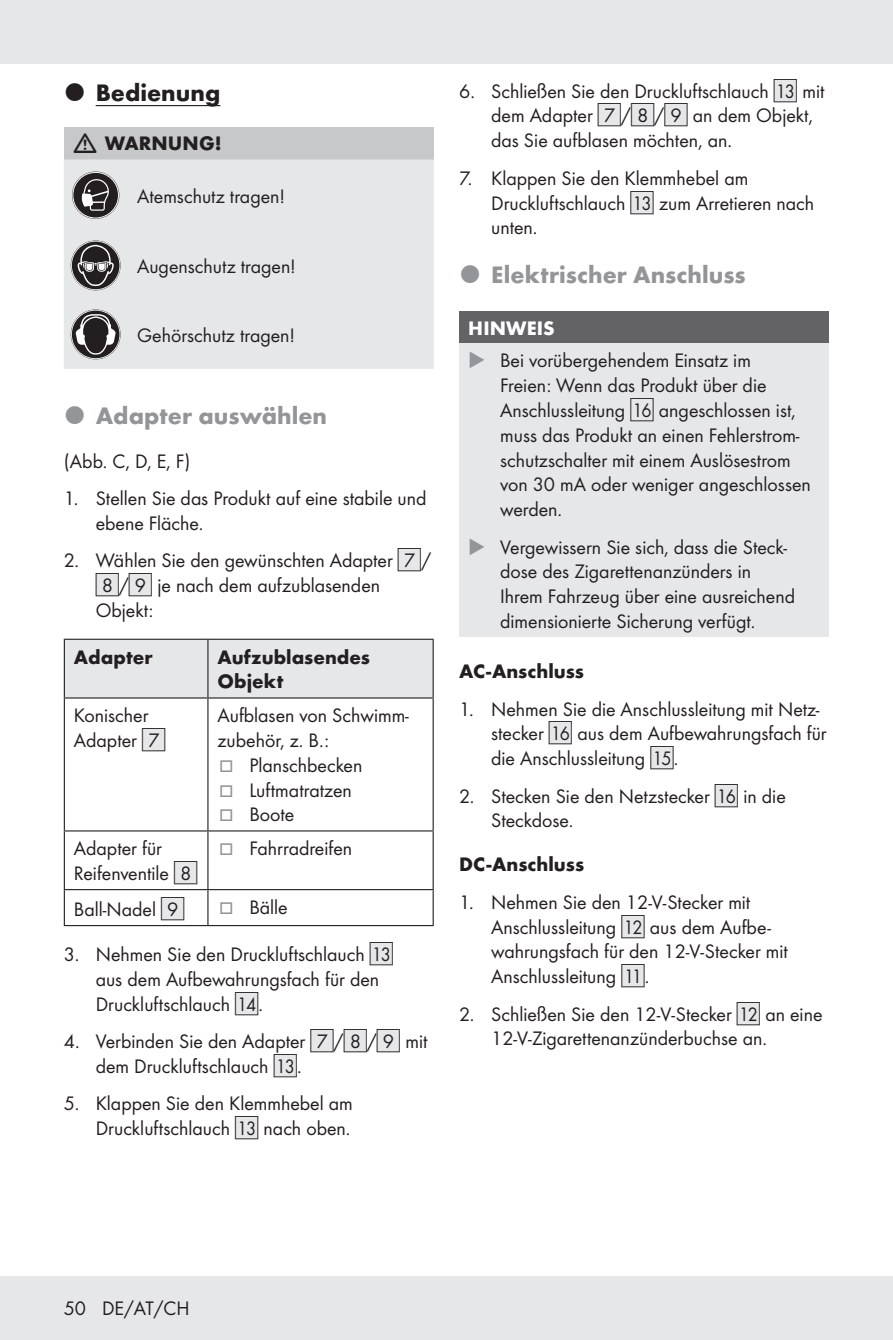
<style>
.page{position:relative;width:893px;height:1340px;background:#fff}
.page>*{position:absolute;margin:0;border:0;box-sizing:border-box;transform-origin:0 0}
.t1{font:700 24.75px "Futura";color:#939598}
.t2{font:700 24.75px "Futura";color:#231f20}
.Body{font:20.25px/24.8px "Futura Boo";color:#231f20}
.Headline__Table{font:700 20.25px/24.8px "Futura";color:#231f20}
.Body__Table{font:20.25px "Futura Boo";color:#231f20}
.Headline-03_SB{font:700 20.25px "Futura";color:#231f20}
.Body_SB{font:20.25px "Futura Boo";color:#231f20}
.Note_Heading{font:700 20.25px "Futura";color:#fff}
.s1{font-family:"IMP Lidl Num Box";font-size:17.78px;color:#e6e7e9}
.s2{font-family:"IMP Lidl Num Box";font-size:17.78px}
.s3{color:#939598}
</style>
<div class="page">
<div style="left:0;top:1276px;width:893px;height:63px;background:#e6e7e9"></div>
<div style="left:0;top:0;width:893px;height:64px;background:#e6e7e9"></div>
<hr style="left:96px;top:105px;width:124px;height:1px;background:#231f20">
<div style="left:64px;top:127px;width:370px;height:32px;background:#c7c8ca"></div>
<div style="left:64px;top:159px;width:370px;height:210px;background:#e6e7e9"></div>
<svg style="left:72px;top:171px;width:47px;height:48px;background:#757274"></svg>
<svg style="left:71px;top:241px;width:49px;height:49px;background:#716f70"></svg>
<svg style="left:71px;top:310px;width:49px;height:49px;background:#777576"></svg>
<div style="left:65px;top:640px;width:368px;height:57px;background:#e6e7e9"></div>
<hr style="left:208px;top:638px;width:226px;height:2px;background:#231f20">
<hr style="left:433px;top:640px;width:1px;height:57px;background:#231f20">
<hr style="left:64px;top:697px;width:144px;height:1px;background:#231f20">
<hr style="left:208px;top:697px;width:226px;height:1px;background:#231f20">
<hr style="left:433px;top:698px;width:1px;height:132px;background:#231f20">
<hr style="left:64px;top:830px;width:144px;height:1px;background:#231f20">
<hr style="left:208px;top:830px;width:226px;height:1px;background:#231f20">
<hr style="left:433px;top:831px;width:1px;height:58px;background:#231f20">
<hr style="left:208px;top:889px;width:226px;height:1px;background:#231f20">
<hr style="left:433px;top:890px;width:1px;height:35px;background:#231f20">
<hr style="left:208px;top:925px;width:226px;height:1px;background:#231f20">
<hr style="left:64px;top:889px;width:144px;height:1px;background:#231f20">
<hr style="left:64px;top:638px;width:144px;height:2px;background:#231f20">
<hr style="left:64px;top:640px;width:1px;height:57px;background:#231f20">
<hr style="left:207px;top:640px;width:1px;height:57px;background:#231f20">
<hr style="left:64px;top:698px;width:1px;height:132px;background:#231f20">
<hr style="left:207px;top:698px;width:1px;height:132px;background:#231f20">
<hr style="left:64px;top:831px;width:1px;height:58px;background:#231f20">
<hr style="left:207px;top:831px;width:1px;height:58px;background:#231f20">
<hr style="left:64px;top:890px;width:1px;height:35px;background:#231f20">
<hr style="left:207px;top:890px;width:1px;height:35px;background:#231f20">
<hr style="left:64px;top:925px;width:144px;height:1px;background:#231f20">
<div style="left:459px;top:311px;width:370px;height:33px;background:#636366"></div>
<div style="left:459px;top:344px;width:370px;height:293px;background:#e6e7e9"></div>
<p class="t2" style="left:96px;top:75px;width:126px">Bedienung</p>
<p class="Headline__Table" style="left:105px;top:130px;width:118px">WARNUNG!</p>
<p class="Body__Table" style="left:137px;top:182px;width:149px">Atemschutz tragen!</p>
<p class="Body__Table" style="left:137px;top:252px;width:160px">Augenschutz tragen!</p>
<p class="Body" style="left:137px;top:321px;width:159px">Gehörschutz tragen!</p>
<p class="t1" style="left:96px;top:397px;width:233px">Adapter auswählen</p>
<p class="Body_SB" style="left:64px;top:447px;width:128px">(Abb. C, D, E, F)</p>
<p class="Body" style="left:96px;top:485px;width:332px;text-indent:-32px">1. Stellen Sie das Produkt auf eine stabile und ebene Fläche.</p>
<p class="Body" style="left:96px;top:547px;width:337px;text-indent:-32px">2. Wählen Sie den gewünschten Adapter <span class="s1">[</span><span class="s2">7]</span>/ <span class="s1">[</span><span class="s2">8]</span>/<span class="s1">[</span><span class="s2">9]</span> je nach dem aufzublasenden<br>Objekt:</p>
<p class="Headline__Table" style="left:74px;top:643px;width:80px">Adapter</p>
<p class="Headline__Table" style="left:217px;top:643px;width:154px">Aufzublasendes<br>Objekt</p>
<p class="Body" style="left:74px;top:702px;width:93px">Konischer<br>Adapter <span class="s1">[</span><span class="s2">7]</span></p>
<p class="Body" style="left:217px;top:702px;width:193px">Aufblasen von Schwimm&shy;zubehör, z. B. :</p>
<p class="Body" style="left:219px;top:751px;width:145px"><span class="s3">□</span> Planschbecken</p>
<p class="Body" style="left:219px;top:776px;width:134px"><span class="s3">□</span> Luftmatratzen</p>
<p class="Body" style="left:219px;top:801px;width:77px"><span class="s3">□</span> Boote</p>
<p class="Body" style="left:74px;top:835px;width:125px">Adapter für<br>Reifenventile <span class="s1">[</span><span class="s2">8]</span></p>
<p class="Body" style="left:219px;top:835px;width:135px"><span class="s3">□</span> Fahrradreifen</p>
<p class="Body" style="left:74px;top:895px;width:112px">Ball-Nadel <span class="s1">[</span><span class="s2">9]</span></p>
<p class="Body" style="left:219px;top:893px;width:70px"><span class="s3">□</span> Bälle</p>
<p class="Body" style="left:96px;top:940px;width:299px;text-indent:-32px">3. Nehmen Sie den Druckluftschlauch <span class="s1">[</span><span class="s2">13] </span>aus dem Aufbewahrungsfach für den<br>Druckluftschlauch <span class="s1">[</span><span class="s2">14]</span>.</p>
<p class="Body" style="left:96px;top:1027px;width:333px;text-indent:-32px">4. Verbinden Sie den Adapter <span class="s1">[</span><span class="s2">7]</span>/<span class="s1">[</span><span class="s2">8]</span>/<span class="s1">[</span><span class="s2">9]</span> mit dem Druckluftschlauch <span class="s1">[</span><span class="s2">13]</span>.</p>
<p class="Body" style="left:64px;top:1090px;width:291px;text-align:right">5. Klappen Sie den Klemmhebel am<br>Druckluftschlauch <span class="s1">[</span><span class="s2">13]</span> nach oben.</p>
<p class="Body" style="left:491px;top:77px;width:335px;text-indent:-32px">6. Schließen Sie den Druckluftschlauch <span class="s1">[</span><span class="s2">13]</span> mit dem Adapter <span class="s1">[</span><span class="s2">7]</span>/<span class="s1">[</span><span class="s2">8]</span>/<span class="s1">[</span><span class="s2">9]</span> an dem Objekt, das Sie aufblasen möchten, an.</p>
<p class="Body" style="left:491px;top:165px;width:325px;text-indent:-32px">7. Klappen Sie den Klemmhebel am<br>Druckluftschlauch <span class="s1">[</span><span class="s2">13]</span> zum Arretieren nach unten.</p>
<p class="t1" style="left:491px;top:256px;width:256px">Elektrischer Anschluss</p>
<p class="Note_Heading" style="left:468px;top:313px;width:88px">HINWEIS</p>
<p class="Body" style="left:500px;top:347px;width:312px;text-indent:-32px"><span class="s3">◆</span> Bei vorübergehendem Einsatz im<br>Freien: Wenn das Produkt über die Anschlussleitung <span class="s1">[</span><span class="s2">16]</span> angeschlossen ist, muss das Produkt an einen Fehlerstrom&shy;schutzschalter mit einem Auslösestrom von 30 mA oder weniger angeschlossen werden.</p>
<p class="Body" style="left:500px;top:533px;width:296px;text-indent:-32px"><span class="s3">◆</span> Vergewissern Sie sich, dass die Steck&shy;dose des Zigarettenanzünders in Ihrem Fahrzeug über eine ausreichend dimensionierte Sicherung verfügt.</p>
<p class="Headline-03_SB" style="left:459px;top:656px;width:126px">AC-Anschluss</p>
<p class="Body" style="left:491px;top:695px;width:337px;text-indent:-32px">1. Nehmen Sie die Anschlussleitung mit Netz&shy;stecker <span class="s1">[</span><span class="s2">16]</span> aus dem Aufbewahrungsfach für die Anschlussleitung <span class="s1">[</span><span class="s2">15]</span>.</p>
<p class="Body" style="left:491px;top:782px;width:296px;text-indent:-32px">2. Stecken Sie den Netzstecker <span class="s1">[</span><span class="s2">16]</span> in die<br>Steckdose.</p>
<p class="Headline-03_SB" style="left:459px;top:849px;width:126px">DC-Anschluss</p>
<p class="Body" style="left:491px;top:888px;width:298px;text-indent:-32px">1. Nehmen Sie den 12‑V-Stecker mit Anschlussleitung <span class="s1">[</span><span class="s2">12]</span> aus dem Aufbe&shy;wahrungsfach für den 12‑V-Stecker mit Anschlussleitung <span class="s1">[</span><span class="s2">11]</span>.</p>
<p class="Body" style="left:491px;top:1000px;width:333px;text-indent:-32px">2. Schließen Sie den 12‑V-Stecker <span class="s1">[</span><span class="s2">12]</span> an eine<br>12‑V-Zigarettenanzünderbuchse an.</p>
<p class="Body" style="left:64px;top:1295px;width:127px">50 DE/AT/CH</p>
</div>
